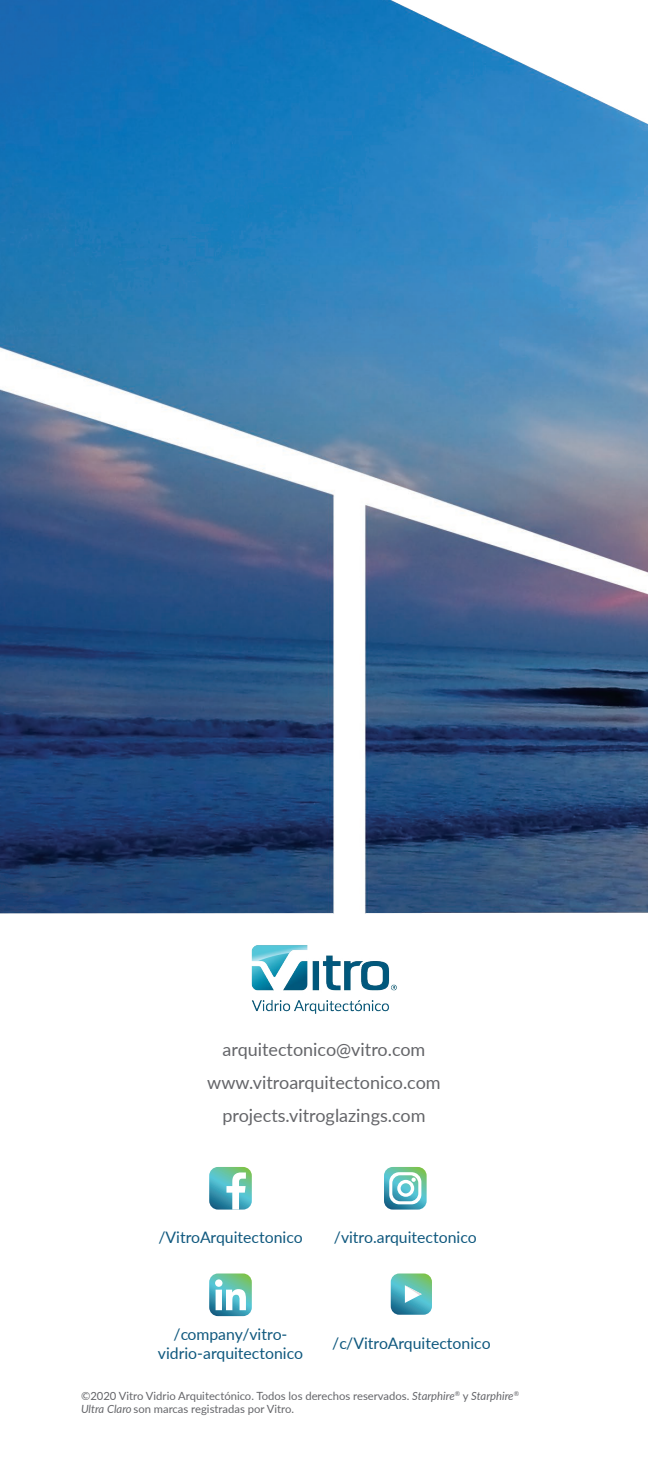
<style>
.page{position:relative;width:648px;height:1458px;background:#fff}
.page>*{position:absolute;margin:0;border:0;box-sizing:border-box;transform-origin:0 0}
.t1{font:18px/32.6px "Lato";color:#646569;text-align:center}
.t2{font:15.75px/18.9px "Lato";color:#0f587e;text-align:center}
.t3{font:11.25px/13.5px "Lato";color:#646569}
.s1{font-style:italic}
</style>
<div class="page">
<img style="left:0;top:0;width:648px;height:914px">
<img style="left:251px;top:945px;width:146px;height:69px">
<svg style="left:209px;top:1167px;width:43px;height:43px"></svg>
<svg style="left:384px;top:1167px;width:43px;height:43px"></svg>
<svg style="left:209px;top:1274px;width:43px;height:42px"></svg>
<svg style="left:391px;top:1274px;width:41px;height:41px;background:#65b8b4"></svg>
<h1 class="t1" style="left:207px;top:1033px;width:235px">arquitectonico@vitro.com www.vitroarquitectonico.com projects.vitroglazings.com</h1>
<h2 class="t2" style="left:158px;top:1227px;width:146px">/VitroArquitectonico</h2>
<h2 class="t2" style="left:334px;top:1227px;width:145px">/vitro.arquitectonico</h2>
<h2 class="t2" style="left:158px;top:1324px;width:147px">/company/vitro&shy;vidrio-arquitectonico</h2>
<h2 class="t2" style="left:332px;top:1333px;width:160px">/c/VitroArquitectonico</h2>
<p class="t3" style="left:81px;top:1388px;width:440px">©2020 Vitro Vidrio Arquitectónico. Todos los derechos reservados. <span class="s1">Starphire</span><sup>®</sup> y <span class="s1">Starphire</span><sup>®<br></sup><span class="s1">Ultra Claro</span> son marcas registradas por Vitro.</p>
</div>
